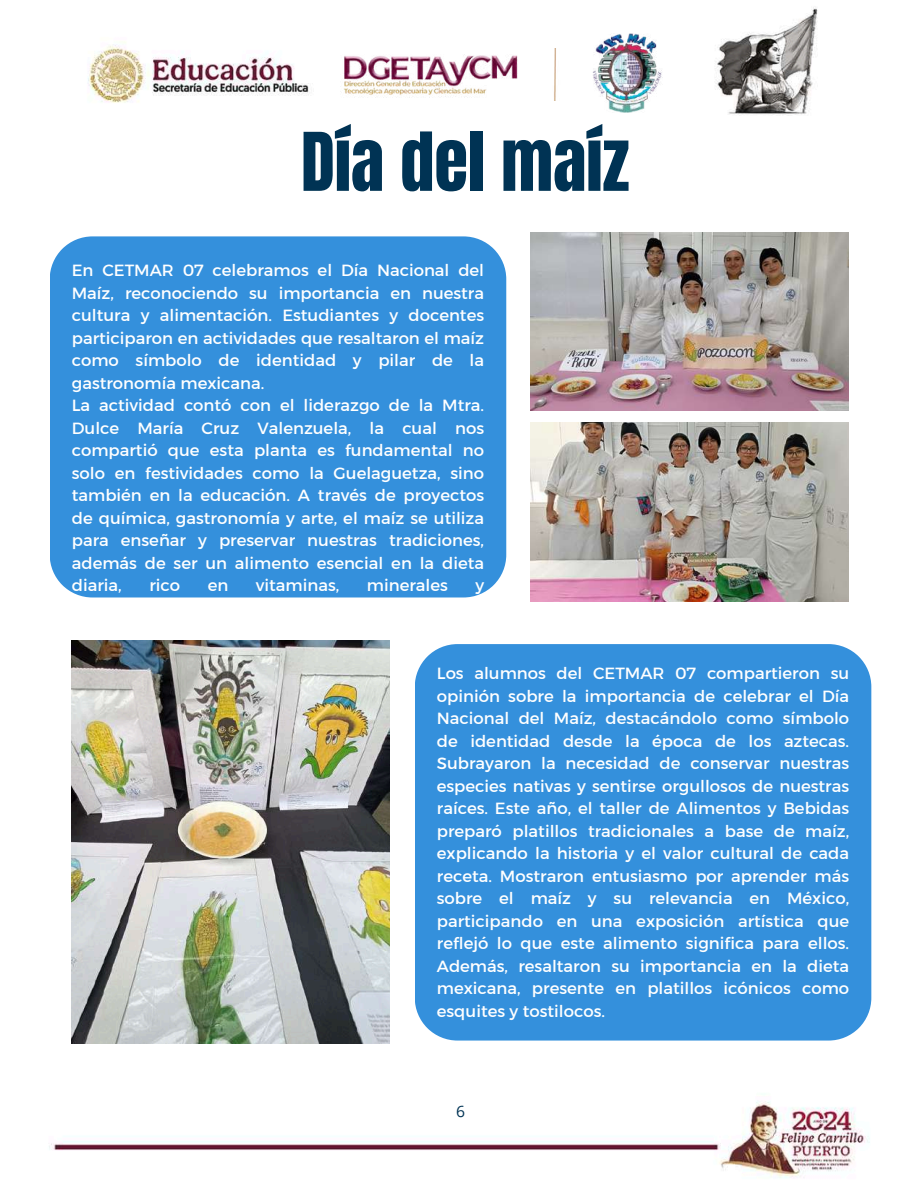
<style>
.page{position:relative;width:918px;height:1188px;background:#fff}
.page>*{position:absolute;margin:0;border:0;box-sizing:border-box;transform-origin:0 0}
.t1{font:68.7px "Anton";color:#003354}
.t2{font:16.5px/22.5px "Kief Montaser Regular";color:#fff}
.t3{font:15.75px "Open Sans";color:#003354}
</style>
<div class="page">
<div style="left:50px;top:236px;width:456px;height:361px;background:#3490dc"></div>
<img style="left:49px;top:1101px;width:821px;height:77px">
<img style="left:88px;top:33px;width:548px;height:70px">
<img style="left:715px;top:7px;width:103px;height:109px">
<img style="left:328px;top:48px;width:234px;height:52px">
<img style="left:588px;top:34px;width:75px;height:79px">
<img style="left:72px;top:640px;width:317px;height:404px">
<div style="left:415px;top:644px;width:456px;height:397px;background:#3490dc"></div>
<img style="left:530px;top:232px;width:319px;height:179px">
<img style="left:530px;top:422px;width:319px;height:179px">
<h1 class="t1" style="left:301px;top:113px;width:330px">Día del maíz</h1>
<p class="t2" style="left:72px;top:259px;width:414px">En CETMAR 07 celebramos el Día Nacional del Maíz, reconociendo su importancia en nuestra cultura y alimentación. Estudiantes y docentes participaron en actividades que resaltaron el maíz como símbolo de identidad y pilar de la gastronomía mexicana.<br>La actividad contó con el liderazgo de la Mtra.<br>Dulce María Cruz Valenzuela, la cual nos compartió que esta planta es fundamental no solo en festividades como la Guelaguetza, sino también en la educación. A través de proyectos de química, gastronomía y arte, el maíz se utiliza para enseñar y preservar nuestras tradiciones, además de ser un alimento esencial en la dieta diaria,</p>
<p class="t2" style="left:149px;top:574px;width:32px">rico</p>
<p class="t2" style="left:208px;top:574px;width:22px">en</p>
<p class="t2" style="left:256px;top:574px;width:85px">vitaminas,</p>
<p class="t2" style="left:367px;top:574px;width:82px">minerales</p>
<p class="t2" style="left:475px;top:574px;width:10px">y</p>
<p class="t2" style="left:437px;top:662px;width:414px;text-align:justify">Los alumnos del CETMAR 07 compartieron su opinión sobre la importancia de celebrar el Día Nacional del Maíz, destacándolo como símbolo de identidad desde la época de los aztecas.<br>Subrayaron la necesidad de conservar nuestras especies nativas y sentirse orgullosos de nuestras raíces. Este año, el taller de Alimentos y Bebidas preparó platillos tradicionales a base de maíz, explicando la historia y el valor cultural de cada receta. Mostraron entusiasmo por aprender más sobre el maíz y su relevancia en México, participando en una exposición artística que reflejó lo que este alimento significa para ellos.<br>Además, resaltaron su importancia en la dieta mexicana, presente en platillos icónicos como esquites y tostilocos.</p>
<p class="t3" style="left:456px;top:1101px;width:10px">6</p>
</div>
